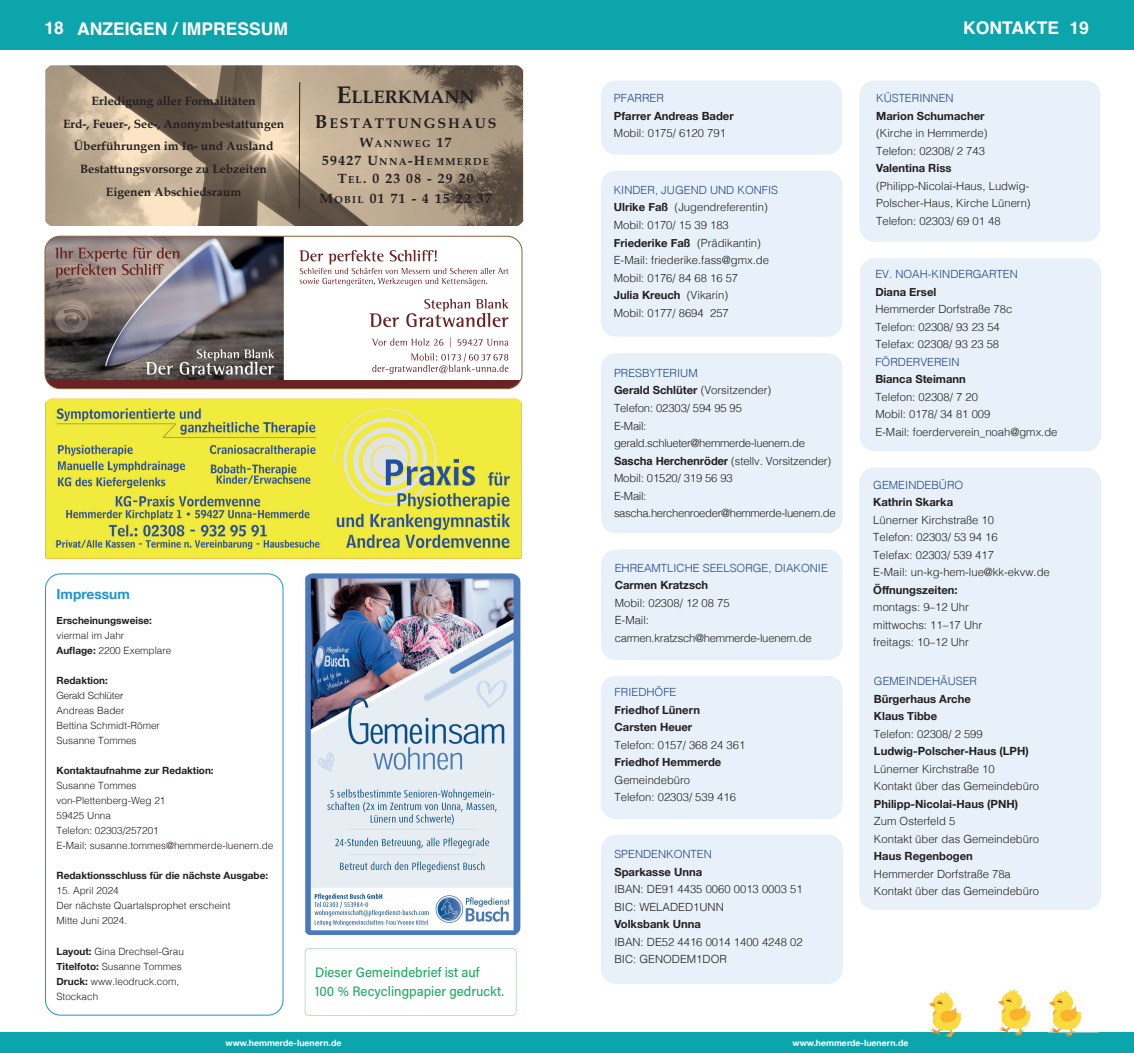
<style>
.page{position:relative;width:1134px;height:1053px;background:#fff}
.page>*{position:absolute;margin:0;border:0;box-sizing:border-box;transform-origin:0 0}
.t1{font:700 18.25px "Book Antiqua";color:#231f20}
.t2{font:700 17.5px "Helvetica";color:#fff}
.t3{font:700 14.12px "Book Antiqua";letter-spacing:.135em;color:#231f20}
.t4{font:500 13.75px/18.8px "Acumin Pro Semi Cond";color:#1fad63}
.t5{font:700 13.75px "Helvetica Neue";color:#1b95d3}
.t6{font:700 13.5px/19.8px "Book Antiqua";letter-spacing:.1em;color:#231f20;text-align:center}
.t7{font:700 12.12px/22.6px "Book Antiqua";color:#231f20;text-align:center}
.t8{font:300 11.25px/17.5px "Helvetica";color:#231f20}
.t9{font:700 11.25px/17.5px "Helvetica Neue";color:#231f20}
.t10{font:300 11.25px/17.5px "Helvetica";letter-spacing:-.03em;color:#231f20}
.t11{font:300 11.25px "Helvetica";color:#254887}
.t12{font:300 11.25px/17.5px "Helvetica";letter-spacing:-.02em;color:#231f20}
.t13{font:700 10.12px/18.9px "Book Antiqua";letter-spacing:.135em;color:#231f20;text-align:center}
.t14{font:300 10px/15px "Helvetica";color:#231f20}
.t15{font:700 10px "Helvetica Neue";color:#231f20}
.t16{font:300 10px "Helvetica Neue";color:#231f20}
.t17{font:700 8.75px "Helvetica Neue";color:#fff}
.s1{font-size:24.25px}
.s2{font-size:18.88px}
.s3{font-size:13.5px}
.s4{font-size:10.12px}
.s5{font-family:"Helvetica Neue";font-weight:700}
.s6{color:#254887}
.s7{font-family:"Helvetica";font-weight:300}
.s8{font-weight:700}
</style>
<div class="page">
<div style="left:0;top:1032px;width:1134px;height:20px;background:#0ca5ab"></div>
<div style="left:0;top:0;width:1134px;height:50px;background:#0ca5ab"></div>
<div style="left:45px;top:573px;width:238px;height:442px;border:1px solid #1b95d3;border-radius:15px"></div>
<img style="left:523px;top:70px;width:1px;height:151px">
<img style="left:45px;top:65px;width:478px;height:161px">
<svg style="left:298px;top:81px;width:2px;height:128px"></svg>
<img style="left:305px;top:573px;width:216px;height:362px">
<img style="left:45px;top:236px;width:239px;height:144px">
<div style="left:45px;top:380px;width:477px;height:8px;background:#692325"></div>
<svg style="left:145px;top:349px;width:129px;height:26px;background:#7b7573"></svg>
<svg style="left:55px;top:247px;width:124px;height:31px;background:#9e827d"></svg>
<svg style="left:369px;top:299px;width:139px;height:28px"></svg>
<svg style="left:372px;top:353px;width:136px;height:21px"></svg>
<svg style="left:372px;top:337px;width:136px;height:10px"></svg>
<svg style="left:299px;top:250px;width:209px;height:36px"></svg>
<div style="left:45px;top:236px;width:477px;height:153px;border:1px solid #8d5e38;border-radius:15px"></div>
<img style="left:45px;top:398px;width:477px;height:161px">
<svg style="left:305px;top:948px;width:211px;height:67px"></svg>
<div style="left:859px;top:80px;width:241px;height:162px;background:#e8f1f9;border-radius:15px"></div>
<div style="left:860px;top:258px;width:241px;height:193px;background:#e8f1f9;border-radius:15px"></div>
<div style="left:601px;top:675px;width:242px;height:144px;background:#e8f1f9;border-radius:15px"></div>
<div style="left:601px;top:834px;width:242px;height:149px;background:#e8f1f9;border-radius:15px"></div>
<div style="left:601px;top:80px;width:241px;height:75px;background:#e8f1f9;border-radius:15px"></div>
<div style="left:601px;top:171px;width:241px;height:166px;background:#e8f1f9;border-radius:15px"></div>
<div style="left:601px;top:549px;width:241px;height:111px;background:#e8f1f9;border-radius:15px"></div>
<div style="left:859px;top:467px;width:242px;height:442px;background:#e8f1f9;border-radius:15px"></div>
<div style="left:601px;top:353px;width:241px;height:180px;background:#e8f1f9;border-radius:15px"></div>
<img style="left:998px;top:989px;width:33px;height:47px">
<img style="left:1048px;top:990px;width:50px;height:47px">
<img style="left:929px;top:991px;width:33px;height:45px">
<h2 class="t2" style="left:44px;top:15px;width:245px">18 ANZEIGEN / IMPRESSUM</h2>
<p class="t7" style="left:63px;top:89px;width:223px">Erledigung aller Formalitäten<br>Erd-, Feuer-, See-, Anonymbestattungen Überführungen im In- und Ausland Bestattungsvorsorge zu Lebzeiten Eigenen Abschiedsraum</p>
<h1 class="t1" style="left:336px;top:84px;width:140px"><span class="s1">E</span>LLERKMANN</h1>
<p class="t3" style="left:315px;top:113px;width:183px"><span class="s2">B</span>ESTATTUNGSHAUS</p>
<p class="t13" style="left:322px;top:134px;width:168px"><span class="s3">W</span>ANNWEG <span class="s3">17<br>59427 U</span>NNA<span class="s3">-H</span>EMMERDE</p>
<p class="t6" style="left:320px;top:168px;width:174px">T<span class="s4">EL</span>. 0 23 08 - 29 20<br>M<span class="s4">OBIL</span> 01 71 - 4 15 22 37</p>
<p class="t5" style="left:57px;top:583px;width:75px">Impressum</p>
<p class="t15" style="left:57px;top:613px;width:97px">Erscheinungsweise:</p>
<p class="t14" style="left:57px;top:627px;width:116px">viermal im Jahr<br><span class="s5">Auflage:</span> 2200 Exemplare</p>
<p class="t15" style="left:57px;top:673px;width:53px">Redaktion:</p>
<p class="t16" style="left:57px;top:687px;width:68px">Gerald Schlüter</p>
<p class="t14" style="left:57px;top:702px;width:105px">Andreas Bader<br>Bettina Schmidt-Römer<br>Susanne Tommes</p>
<p class="t15" style="left:57px;top:763px;width:159px">Kontaktaufnahme zur Redaktion:</p>
<p class="t14" style="left:57px;top:777px;width:218px">Susanne Tommes<br>von-Plettenberg-Weg 21<br>59425 Unna<br>Telefon: 02303/257201<br>E-Mail: susanne.tommes@hemmerde-luenern.de</p>
<p class="t15" style="left:57px;top:868px;width:213px">Redaktionsschluss für die nächste Ausgabe:</p>
<p class="t14" style="left:57px;top:882px;width:175px">15. April 2024<br>Der nächste Quartalsprophet erscheint<br>Mitte Juni 2024.</p>
<p class="t14" style="left:57px;top:942px;width:129px"><span class="s5">Layout:</span> Gina Drechsel-Grau<br><span class="s5">Titelfoto:</span> Susanne Tommes<br><span class="s5">Druck:</span> www.leodruck.com,<br>Stockach</p>
<p class="t4" style="left:315px;top:962px;width:190px">Dieser Gemeindebrief ist auf<br>100 % Recyclingpapier gedruckt.</p>
<p class="t11" style="left:614px;top:89px;width:52px">PFARRER</p>
<p class="t9" style="left:614px;top:107px;width:121px">Pfarrer Andreas Bader</p>
<p class="t8" style="left:614px;top:124px;width:113px">Mobil: 0175/ 6120 791</p>
<p class="t8" style="left:614px;top:180px;width:166px"><span class="s6">KINDER, JUGEND UND KONFIS<br></span><span class="s5">Ulrike Faß</span> (Jugendreferentin)<br>Mobil: 0170/ 15 39 183</p>
<p class="t9" style="left:614px;top:234px;width:149px">Friederike Faß <span class="s7">(Prädikantin)</span></p>
<p class="t8" style="left:614px;top:250px;width:157px">E-Mail: friederike.fass@gmx.de<br>Mobil: 0176/ 84 68 16 57</p>
<p class="t9" style="left:614px;top:286px;width:116px">Julia Kreuch <span class="s7">(Vikarin)</span></p>
<p class="t8" style="left:614px;top:303px;width:117px">Mobil: 0177/ 8694 257</p>
<p class="t11" style="left:614px;top:363px;width:85px">PRESBYTERIUM</p>
<p class="t9" style="left:614px;top:382px;width:159px">Gerald Schlüter <span class="s7">(Vorsitzender)</span></p>
<p class="t10" style="left:614px;top:398px;width:223px">Telefon: 02303/ 594 95 95<br>E-Mail: gerald.schlueter@hemmerde-luenern.de<br><span class="s8">Sascha Herchenröder</span> (stellv. Vorsitzender)<br>Mobil: 01520/ 319 56 93<br>E-Mail: sascha.herchenroeder@hemmerde-luenern.de</p>
<p class="t11" style="left:615px;top:558px;width:215px">EHREAMTLICHE SEELSORGE, DIAKONIE</p>
<p class="t9" style="left:615px;top:577px;width:95px">Carmen Kratzsch</p>
<p class="t12" style="left:615px;top:593px;width:199px">Mobil: 02308/ 12 08 75<br>E-Mail: carmen.kratzsch@hemmerde-luenern.de</p>
<p class="t11" style="left:615px;top:682px;width:63px">FRIEDHÖFE</p>
<p class="t9" style="left:615px;top:701px;width:87px">Friedhof Lünern<br>Carsten Heuer</p>
<p class="t8" style="left:615px;top:735px;width:132px">Telefon: 0157/ 368 24 361</p>
<p class="t9" style="left:615px;top:753px;width:108px">Friedhof Hemmerde</p>
<p class="t8" style="left:615px;top:770px;width:123px">Gemeindebüro<br>Telefon: 02303/ 539 416</p>
<p class="t11" style="left:614px;top:844px;width:99px">SPENDENKONTEN</p>
<p class="t9" style="left:614px;top:863px;width:89px">Sparkasse Unna</p>
<p class="t8" style="left:614px;top:879px;width:190px">IBAN: DE91 4435 0060 0013 0003 51<br>BIC: WELADED1UNN</p>
<p class="t9" style="left:614px;top:915px;width:88px">Volksbank Unna</p>
<p class="t8" style="left:614px;top:932px;width:190px">IBAN: DE52 4416 0014 1400 4248 02<br>BIC: GENODEM1DOR</p>
<h2 class="t2" style="left:963px;top:13px;width:127px">KONTAKTE 19</h2>
<p class="t11" style="left:876px;top:88px;width:79px">KÜSTERINNEN</p>
<p class="t9" style="left:876px;top:107px;width:110px">Marion Schumacher</p>
<p class="t8" style="left:876px;top:123px;width:113px">(Kirche in Hemmerde)<br>Telefon: 02308/ 2 743</p>
<p class="t9" style="left:876px;top:160px;width:77px">Valentina Riss</p>
<p class="t8" style="left:876px;top:176px;width:156px;text-align:justify">(Philipp-Nicolai-Haus, Ludwig-Polscher-Haus, Kirche Lünern)<br>Telefon: 02303/ 69 01 48</p>
<p class="t11" style="left:875px;top:264px;width:144px">EV. NOAH-KINDERGARTEN</p>
<p class="t9" style="left:875px;top:283px;width:63px">Diana Ersel</p>
<p class="t8" style="left:875px;top:299px;width:138px">Hemmerder Dorfstraße 78c<br>Telefon: 02308/ 93 23 54<br>Telefax: 02308/ 93 23 58</p>
<p class="t11" style="left:875px;top:352px;width:86px">FÖRDERVEREIN</p>
<p class="t9" style="left:875px;top:370px;width:92px">Bianca Steimann</p>
<p class="t8" style="left:875px;top:387px;width:184px">Telefon: 02308/ 7 20<br>Mobil: 0178/ 34 81 009<br>E-Mail: foerderverein_noah@gmx.de</p>
<p class="t11" style="left:873px;top:475px;width:91px">GEMEINDEBÜRO</p>
<p class="t9" style="left:873px;top:493px;width:81px">Kathrin Skarka</p>
<p class="t8" style="left:873px;top:510px;width:178px">Lünerner Kirchstraße 10<br>Telefon: 02303/ 53 94 16<br>Telefax: 02303/ 539 417<br>E-Mail: un-kg-hem-lue@kk-ekvw.de</p>
<p class="t9" style="left:873px;top:581px;width:86px">Öffnungszeiten:</p>
<p class="t8" style="left:873px;top:597px;width:110px">montags: 9–12 Uhr mittwochs: 11–17 Uhr freitags: 10–12 Uhr</p>
<p class="t11" style="left:874px;top:671px;width:105px">GEMEINDEHÄUSER</p>
<p class="t9" style="left:874px;top:690px;width:98px">Bürgerhaus Arche<br>Klaus Tibbe</p>
<p class="t8" style="left:874px;top:724px;width:110px">Telefon: 02308/ 2 599</p>
<p class="t9" style="left:874px;top:742px;width:156px">Ludwig-Polscher-Haus (LPH)</p>
<p class="t8" style="left:874px;top:759px;width:167px">Lünerner Kirchstraße 10<br>Kontakt über das Gemeindebüro</p>
<p class="t9" style="left:874px;top:795px;width:146px">Philipp-Nicolai-Haus (PNH)</p>
<p class="t8" style="left:874px;top:811px;width:167px">Zum Osterfeld 5<br>Kontakt über das Gemeindebüro</p>
<p class="t9" style="left:874px;top:847px;width:100px">Haus Regenbogen</p>
<p class="t8" style="left:874px;top:864px;width:167px">Hemmerder Dorfstraße 78a<br>Kontakt über das Gemeindebüro</p>
<p class="t17" style="left:226px;top:1036px;width:117px">www.hemmerde-luenern.de</p>
<p class="t17" style="left:792px;top:1036px;width:117px">www.hemmerde-luenern.de</p>
</div>
